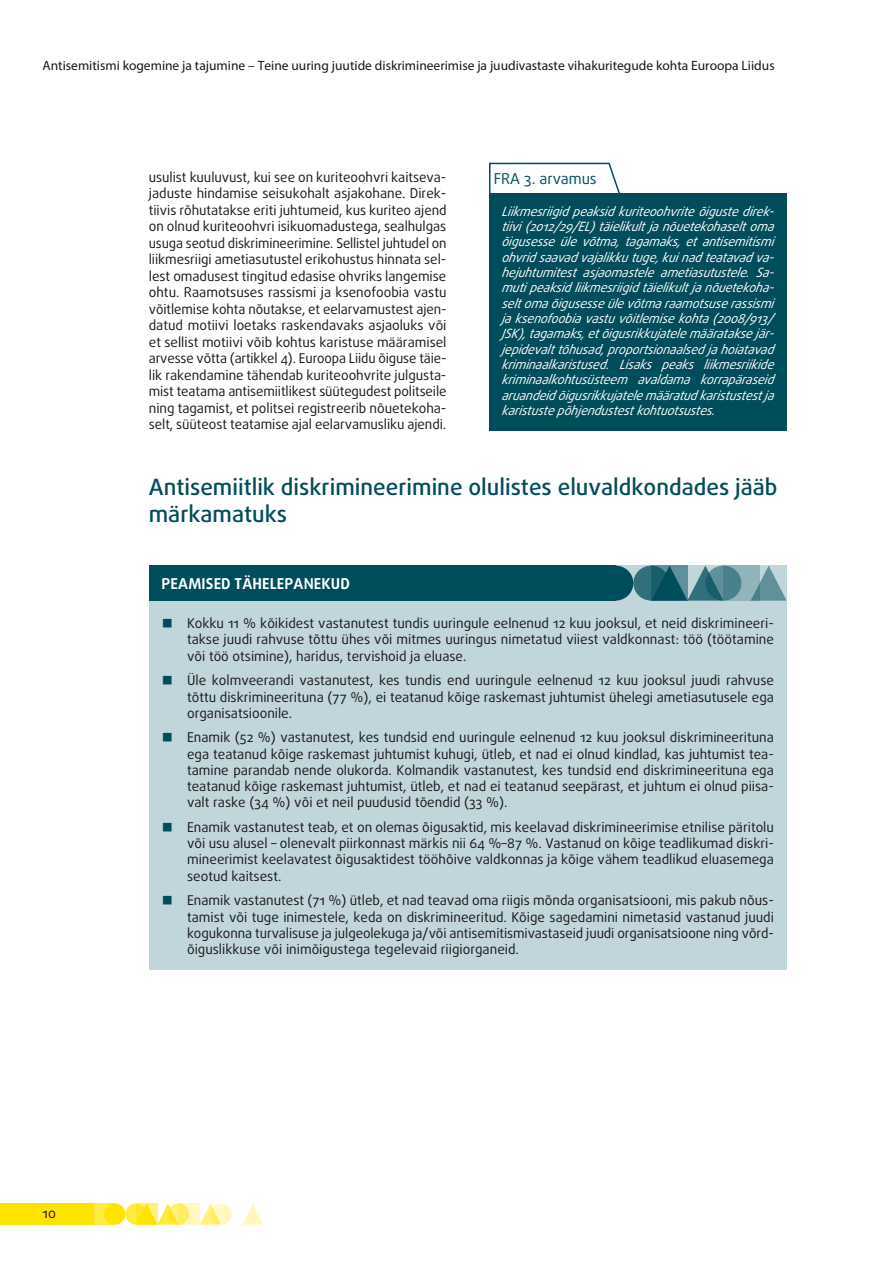
<style>
.page{position:relative;width:893px;height:1263px;background:#fff}
.page>*{position:absolute;margin:0;border:0;box-sizing:border-box;transform-origin:0 0}
.title_2_span{font:500 22.5px/27px "Daxline Pro";color:#004d5b}
.key_findings_title{font:700 15px "Daxline Pro";letter-spacing:.01em;color:#fff}
.opinion_header_sw{font:15px "Daxline Pro";color:#004d5b}
.text_body{font:13.5px/16.5px "Daxline Pro";color:#1a171c;text-align:justify}
.t1{font:13.5px "Myriad Pro";color:#1a171c}
.opinion_text_SW{font:italic 12.75px/15.3px "Daxline Pro";letter-spacing:-.01em;color:#fff}
.s1{font-family:"EC Square Sans Pro";color:#004d5b}
</style>
<div class="page">
<svg style="left:125px;top:1203px;width:22px;height:22px"></svg>
<div style="left:94px;top:1203px;width:21px;height:22px;background:#ffea40"></div>
<div style="left:0;top:1203px;width:94px;height:22px;background:#ffe400"></div>
<svg style="left:200px;top:1203px;width:18px;height:22px"></svg>
<svg style="left:242px;top:1204px;width:21px;height:21px"></svg>
<div style="left:104px;top:1203px;width:21px;height:22px;background:#ffe400;border-radius:50%"></div>
<svg style="left:157px;top:1203px;width:18px;height:22px"></svg>
<svg style="left:168px;top:1203px;width:21px;height:22px"></svg>
<svg style="left:210px;top:1203px;width:22px;height:22px"></svg>
<svg style="left:136px;top:1203px;width:21px;height:22px"></svg>
<svg style="left:179px;top:1203px;width:21px;height:22px"></svg>
<div style="left:489px;top:193px;width:298px;height:237px;background:#004d5b"></div>
<svg style="left:489px;top:162px;width:131px;height:31px"></svg>
<div style="left:149px;top:596px;width:638px;height:80px;background:#c1d6db"></div>
<div style="left:149px;top:653px;width:638px;height:80px;background:#c1d6db"></div>
<div style="left:149px;top:711px;width:638px;height:112px;background:#c1d6db"></div>
<div style="left:149px;top:800px;width:638px;height:96px;background:#c1d6db"></div>
<div style="left:149px;top:873px;width:638px;height:96px;background:#c1d6db"></div>
<div style="left:633px;top:566px;width:36px;height:35px;background:#306f7b;border-radius:50%"></div>
<div style="left:149px;top:566px;width:466px;height:35px;background:#004d5b"></div>
<svg style="left:760px;top:566px;width:27px;height:35px"></svg>
<div style="left:597px;top:566px;width:36px;height:35px;background:#004d5b;border-radius:50%"></div>
<svg style="left:687px;top:566px;width:32px;height:35px"></svg>
<svg style="left:705px;top:566px;width:36px;height:35px"></svg>
<svg style="left:651px;top:566px;width:36px;height:35px"></svg>
<svg style="left:724px;top:566px;width:36px;height:35px"></svg>
<p class="t1" style="left:43px;top:57px;width:734px">Antisemitismi kogemine ja tajumine – Teine uuring juutide diskrimineerimise ja juudivastaste vihakuritegude kohta Euroopa Liidus</p>
<p class="text_body" style="left:149px;top:169px;width:299px">usulist kuuluvust, kui see on kuriteoohvri kaitseva&shy;jaduste hindamise seisukohalt asjakohane. Direk&shy;tiivis rõhutatakse eriti juhtumeid, kus kuriteo ajend on olnud kuriteoohvri isikuomadustega, sealhulgas usuga seotud diskrimineerimine. Sellistel juhtudel on liikmesriigi ametiasutustel erikohustus hinnata sel&shy;lest omadusest tingitud edasise ohvriks langemise ohtu. Raamotsuses rassismi ja ksenofoobia vastu võitlemise kohta nõutakse, et eelarvamustest ajen&shy;datud motiivi loetaks raskendavaks asjaoluks või et sellist motiivi võib kohtus karistuse määramisel arvesse võtta (artikkel 4). Euroopa Liidu õiguse täie&shy;lik rakendamine tähendab kuriteoohvrite julgusta&shy;mist teatama antisemiitlikest süütegudest politseile ning tagamist, et politsei registreerib nõuetekoha&shy;selt, süüteost teatamise ajal eelarvamusliku ajendi.</p>
<p class="opinion_header_sw" style="left:494px;top:168px;width:105px">FRA 3. arvamus</p>
<p class="opinion_text_SW" style="left:502px;top:204px;width:277px">Liikmesriig id p eaksid kuriteoohvrite õig uste direk&shy;tiivi (2012/29/EL) täielikult ja nõuetekohaselt oma õig usesse üle võtma, tagamaks, et antisemitismi ohvrid saavad vajalikku tug e, kuinad teatavad va&shy;hejuhtumitest asjaomastele ametiasutustele. Sa&shy;mutip eaksid liikmesriigid täielikultja nõuetekoha&shy;seltoma õig usesse üle võtma raamotsuse rassismi ja ksenofoobia vastu võitlemise kohta (2008/913/ JSK), tag amaks, etõig usrikkujatele määratakse jär&shy;jepidevalttõhusad, prop ortsionaalsed ja hoiatavad kriminaalkaristused. Lisaks p eaks liikmesriikide kriminaalkohtusüsteem avaldama korrap äraseid aruandeid õig usrikkujatele määratud karistustestja karistuste p õhjendustestkohtuotsustes.</p>
<p class="title_2_span" style="left:149px;top:474px;width:630px">Antisemiitlik diskrimineerimine olulistes eluvaldkondades jääb märkamatuks</p>
<p class="key_findings_title" style="left:162px;top:574px;width:190px">PEAMISED TÄHELEPANEKUD</p>
<p class="text_body" style="left:43px;top:1205px;width:15px">10</p>
<p class="text_body" style="left:187px;top:615px;width:588px;text-indent:-26px"><span class="s1">■</span> Kokku 11 % kõikidest vastanutest tundis uuringule eelnenud 12 kuu jooksul, et neid diskrimineeri&shy;takse juudi rahvuse tõttu ühes või mitmes uuringus nimetatud viiest valdkonnast: töö (töötamine või töö otsimine), haridus, tervishoid ja eluase.</p>
<p class="text_body" style="left:187px;top:672px;width:588px;text-indent:-26px"><span class="s1">■</span> Üle kolmveerandi vastanutest, kes tundis end uuringule eelnenud 12 kuu jooksul juudi rahvuse tõttu diskrimineerituna (77 %), ei teatanud kõige raskemast juhtumist ühelegi ametiasutusele ega organisatsioonile.</p>
<p class="text_body" style="left:187px;top:729px;width:588px;text-indent:-26px"><span class="s1">■</span> Enamik (52 %) vastanutest, kes tundsid end uuringule eelnenud 12 kuu jooksul diskrimineerituna ega teatanud kõige raskemast juhtumist kuhugi, ütleb, et nad ei olnud kindlad, kas juhtumist tea&shy;tamine parandab nende olukorda. Kolmandik vastanutest, kes tundsid end diskrimineerituna ega teatanud kõige raskemast juhtumist, ütleb, et nad ei teatanud seepärast, et juhtum ei olnud piisa&shy;valt raske (34 %) või et neil puudusid tõendid (33 %).</p>
<p class="text_body" style="left:187px;top:819px;width:588px;text-indent:-26px"><span class="s1">■</span> Enamik vastanutest teab, et on olemas õigusaktid, mis keelavad diskrimineerimise etnilise päritolu või usu alusel – olenevalt piirkonnast märkis nii 64 %–87 %. Vastanud on kõige teadlikumad diskri&shy;mineerimist keelavatest õigusaktidest tööhõive valdkonnas ja kõige vähem teadlikud eluasemega seotud kaitsest.</p>
<p class="text_body" style="left:187px;top:892px;width:588px;text-indent:-26px"><span class="s1">■</span> Enamik vastanutest (71 %) ütleb, et nad teavad oma riigis mõnda organisatsiooni, mis pakub nõus&shy;tamist või tuge inimestele, keda on diskrimineeritud. Kõige sagedamini nimetasid vastanud juudi kogukonna turvalisuse ja julgeolekuga ja/või antisemitismivastaseid juudi organisatsioone ning võrd&shy;õiguslikkuse või inimõigustega tegelevaid riigiorganeid.</p>
</div>
